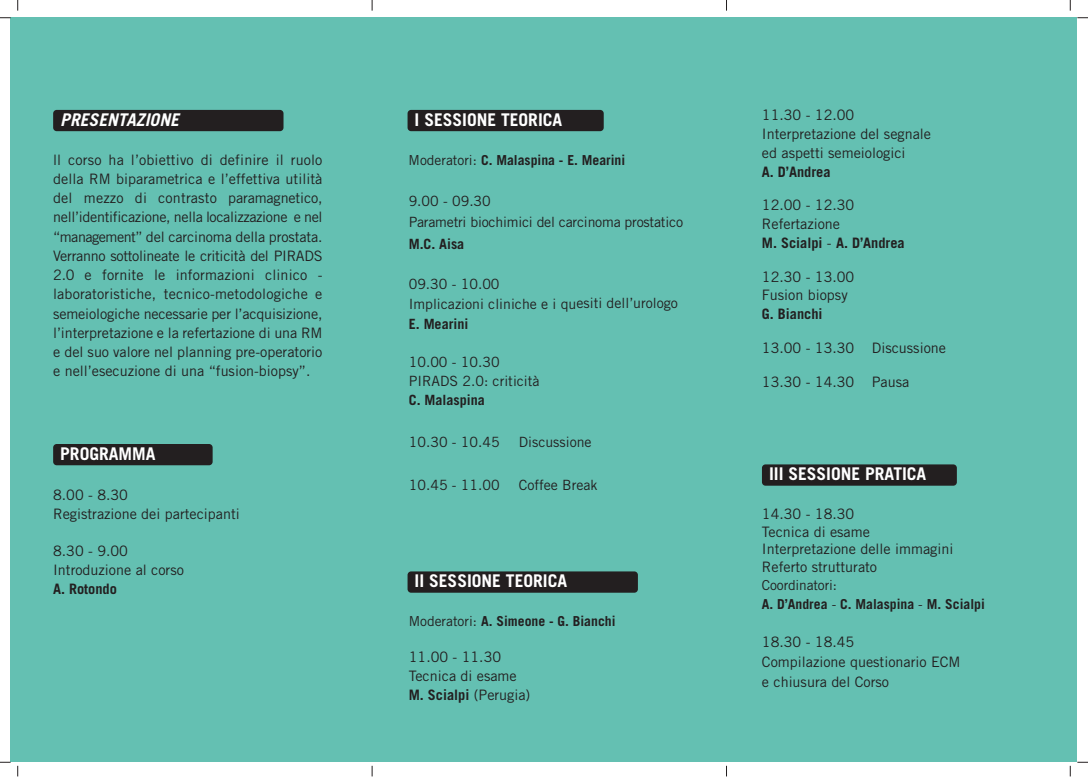
<style>
.page{position:relative;width:1088px;height:780px;background:#fff}
.page>*{position:absolute;margin:0;border:0;box-sizing:border-box;transform-origin:0 0}
.t1{font:700 17.5px "Trade Gothic";color:#fff}
.t2{font:italic 700 17.5px "Trade Gothic";letter-spacing:.005em;color:#fff}
.t3{font:14.38px/19.2px "Trade Gothic";color:#231f20}
.t4{font:700 14.38px "Trade Gothic";color:#231f20}
.t5{font:14.12px/21.1px "Trade Gothic";color:#231f20}
.t6{font:700 14.12px "Trade Gothic";color:#231f20}
.t7{font:700 13.75px/18.8px "Trade Gothic";color:#231f20}
.s1{font-weight:400}
.s2{font-weight:700}
</style>
<div class="page">
<div style="left:11px;top:18px;width:1066px;height:744px;background:#64c0b2"></div>
<div style="left:407px;top:110px;width:197px;height:21px;background:#231f20;border-radius:4px"></div>
<div style="left:53px;top:110px;width:230px;height:21px;background:#231f20;border-radius:4px"></div>
<div style="left:762px;top:464px;width:195px;height:21px;background:#231f20;border-radius:4px"></div>
<div style="left:53px;top:444px;width:160px;height:21px;background:#231f20;border-radius:4px"></div>
<div style="left:407px;top:571px;width:231px;height:21px;background:#231f20;border-radius:4px"></div>
<p class="t2" style="left:60px;top:113px;width:120px">PRESENTAZIONE</p>
<p class="t1" style="left:415px;top:113px;width:149px">I SESSIONE TEORICA</p>
<p class="t3" style="left:53px;top:151px;width:271px;text-align:justify">ll corso ha l’obiettivo di definire il ruolo della RM biparametrica e l’effettiva utilità del mezzo di contrasto paramagnetico, nell’identificazione, nella localizzazione e nel “management” del carcinoma della prostata.<br>Verranno sottolineate le criticità del PIRADS 2.0 e fornite le informazioni clinico - laboratoristiche, tecnico-metodologiche e semeiologiche necessarie per l’acquisizione, l’interpretazione e la refertazione di una RM e del suo valore nel planning pre-operatorio e nell’esecuzione di una “fusion-biopsy”.</p>
<p class="t7" style="left:409px;top:152px;width:218px"><span class="s1">Moderatori:</span> C. Malaspina - E. Mearini</p>
<p class="t5" style="left:409px;top:192px;width:276px">9.00 - 09.30<br>Parametri biochimici del carcinoma prostatico</p>
<p class="t6" style="left:409px;top:238px;width:57px">M.C. Aisa</p>
<p class="t5" style="left:409px;top:275px;width:271px;line-height:19.9px">09.30 - 10.00<br>Implicazioni cliniche e i quesiti dell’urologo</p>
<p class="t6" style="left:409px;top:318px;width:61px">E. Mearini</p>
<p class="t5" style="left:409px;top:354px;width:132px;line-height:18.8px">10.00 - 10.30<br>PIRADS 2.0: criticità</p>
<p class="t6" style="left:409px;top:394px;width:78px">C. Malaspina</p>
<p class="t5" style="left:409px;top:433px;width:92px">10.30 - 10.45</p>
<p class="t5" style="left:519px;top:433px;width:74px">Discussione</p>
<p class="t5" style="left:409px;top:475px;width:92px">10.45 - 11.00</p>
<p class="t5" style="left:519px;top:475px;width:80px">Coffee Break</p>
<p class="t1" style="left:60px;top:447px;width:97px">PROGRAMMA</p>
<p class="t3" style="left:53px;top:486px;width:188px;line-height:18.8px">8.00 - 8.30<br>Registrazione dei partecipanti</p>
<p class="t3" style="left:53px;top:543px;width:132px;line-height:18.8px">8.30 - 9.00<br>Introduzione al corso</p>
<p class="t4" style="left:53px;top:583px;width:65px">A. Rotondo</p>
<p class="t1" style="left:415px;top:574px;width:154px">II SESSIONE TEORICA</p>
<p class="t7" style="left:409px;top:613px;width:208px"><span class="s1">Moderatori:</span> A. Simeone - G. Bianchi</p>
<p class="t3" style="left:409px;top:649px;width:123px;line-height:18.8px">11.00 - 11.30<br>Tecnica di esame<br><span class="s2">M. Scialpi</span> (Perugia)</p>
<p class="t3" style="left:762px;top:107px;width:171px;line-height:18.8px">11.30 - 12.00<br>Interpretazione del segnale ed aspetti semeiologici</p>
<p class="t4" style="left:762px;top:166px;width:70px">A. D’Andrea</p>
<p class="t3" style="left:762px;top:197px;width:144px;line-height:18.8px">12.00 - 12.30<br>Refertazione<br><span class="s2">M. Scialpi</span> - <span class="s2">A. D’Andrea</span></p>
<p class="t3" style="left:762px;top:268px;width:94px;line-height:18.8px">12.30 - 13.00<br>Fusion biopsy</p>
<p class="t4" style="left:762px;top:309px;width:62px">G. Bianchi</p>
<p class="t3" style="left:762px;top:339px;width:186px">13.00 - 13.30 Discussione</p>
<p class="t3" style="left:762px;top:373px;width:149px">13.30 - 14.30 Pausa</p>
<p class="t1" style="left:769px;top:468px;width:159px">III SESSIONE PRATICA</p>
<p class="t3" style="left:762px;top:506px;width:193px;line-height:17.5px">14.30 - 18.30<br>Tecnica di esame<br>Interpretazione delle immagini<br>Referto strutturato</p>
<p class="t7" style="left:762px;top:577px;width:224px"><span class="s1">Coordinatori:<br></span>A. D’Andrea <span class="s1">-</span> C. Malaspina <span class="s1">-</span> M. Scialpi</p>
<p class="t3" style="left:762px;top:633px;width:200px;line-height:20px">18.30 - 18.45<br>Compilazione questionario ECM e chiusura del Corso</p>
</div>
